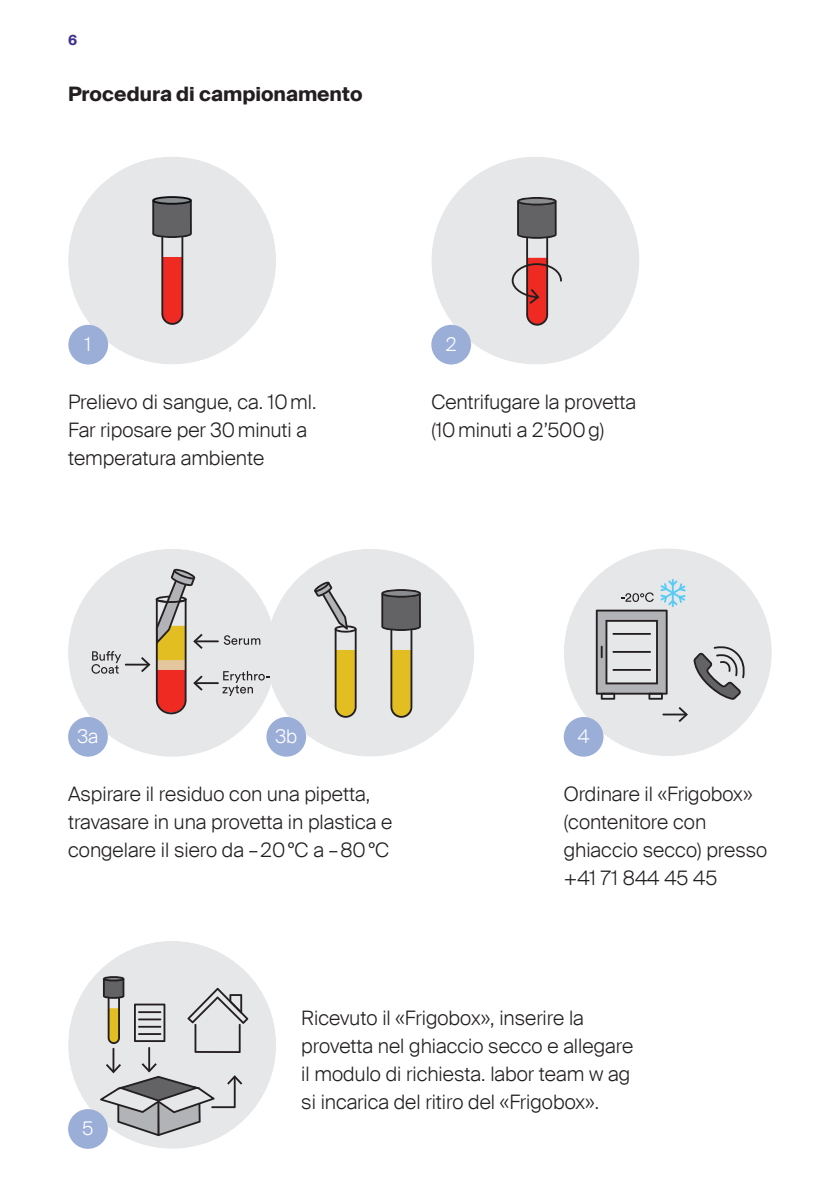
<style>
.page{position:relative;width:840px;height:1191px;background:#fff}
.page>*{position:absolute;margin:0;border:0;box-sizing:border-box;transform-origin:0 0}
.Fliesstext__10pt{font:300 20px/28px "Suisse Intl";color:#231f20}
.Fliesstext__10pt-2{font:700 20px "Suisse Intl";color:#231f20}
.t1{font:300 19px "Suisse Intl";color:#fff}
.t2{font:700 14px "Suisse Intl";color:#3f2f92}
</style>
<div class="page">
<div style="left:431px;top:157px;width:208px;height:207px;background:#e6e7e9;border-radius:50%"></div>
<svg style="left:511px;top:197px;width:50px;height:129px"></svg>
<div style="left:68px;top:157px;width:208px;height:207px;background:#e6e7e9;border-radius:50%"></div>
<div style="left:153px;top:197px;width:38px;height:7px;background:#8a8c8f;border-radius:50%"></div>
<div style="left:152px;top:196px;width:40px;height:9px;border:2px solid #0b0f11;border-radius:50%"></div>
<svg style="left:152px;top:201px;width:40px;height:124px"></svg>
<div style="left:431px;top:325px;width:40px;height:39px;background:#9baed8;border-radius:50%"></div>
<div style="left:68px;top:325px;width:40px;height:39px;background:#9baed8;border-radius:50%"></div>
<div style="left:266px;top:549px;width:208px;height:207px;background:#e6e7e9;border-radius:50%"></div>
<svg style="left:381px;top:589px;width:39px;height:129px"></svg>
<svg style="left:314px;top:581px;width:42px;height:137px"></svg>
<div style="left:266px;top:717px;width:40px;height:39px;background:#9baed8;border-radius:50%"></div>
<div style="left:68px;top:549px;width:208px;height:207px;background:#e6e7e9;border-radius:50%"></div>
<hr style="left:194px;top:640px;width:25px;height:2px;background:#231f20">
<hr style="left:194px;top:682px;width:25px;height:2px;background:#231f20">
<hr style="left:125px;top:663px;width:24px;height:2px;background:#231f20">
<svg style="left:141px;top:657px;width:9px;height:15px"></svg>
<svg style="left:156px;top:568px;width:46px;height:146px"></svg>
<svg style="left:223px;top:635px;width:37px;height:10px"></svg>
<svg style="left:91px;top:651px;width:30px;height:22px"></svg>
<svg style="left:222px;top:671px;width:47px;height:25px"></svg>
<div style="left:563px;top:548px;width:208px;height:208px;background:#e6e7e9;border-radius:50%"></div>
<hr style="left:662px;top:713px;width:24px;height:2px;background:#231f20">
<svg style="left:678px;top:707px;width:9px;height:15px"></svg>
<hr style="left:671px;top:579px;width:2px;height:28px;background:#56cbf5">
<svg style="left:595px;top:580px;width:90px;height:119px"></svg>
<svg style="left:693px;top:646px;width:52px;height:54px"></svg>
<div style="left:68px;top:717px;width:40px;height:39px;background:#9baed8;border-radius:50%"></div>
<div style="left:563px;top:717px;width:40px;height:39px;background:#9baed8;border-radius:50%"></div>
<div style="left:68px;top:941px;width:208px;height:207px;background:#e6e7e9;border-radius:50%"></div>
<hr style="left:112px;top:1047px;width:2px;height:25px;background:#231f20">
<hr style="left:148px;top:1047px;width:2px;height:24px;background:#231f20">
<div style="left:103px;top:976px;width:21px;height:5px;background:#231f20;border-radius:50%"></div>
<svg style="left:103px;top:978px;width:21px;height:66px"></svg>
<svg style="left:134px;top:1003px;width:31px;height:39px"></svg>
<hr style="left:138px;top:1011px;width:23px;height:2px;background:#231f20">
<hr style="left:138px;top:1018px;width:23px;height:2px;background:#231f20">
<hr style="left:138px;top:1025px;width:23px;height:2px;background:#231f20">
<hr style="left:138px;top:1033px;width:23px;height:2px;background:#231f20">
<svg style="left:100px;top:1063px;width:142px;height:73px"></svg>
<svg style="left:187px;top:987px;width:61px;height:66px"></svg>
<div style="left:68px;top:1109px;width:40px;height:39px;background:#9baed8;border-radius:50%"></div>
<p class="t2" style="left:68px;top:32px;width:11px">6</p>
<p class="Fliesstext__10pt-2" style="left:68px;top:82px;width:296px">Procedura di campionamento</p>
<p class="t1" style="left:85px;top:333px;width:8px">1</p>
<p class="t1" style="left:445px;top:333px;width:12px">2</p>
<p class="Fliesstext__10pt" style="left:68px;top:388px;width:249px">Prelievo di sangue, ca. 10ml.<br>Far riposare per 30minuti a temperatura ambiente</p>
<p class="Fliesstext__10pt" style="left:431px;top:388px;width:206px">Centrifugare la provetta</p>
<p class="Fliesstext__10pt" style="left:431px;top:416px;width:174px">(10minuti a 2’500g)</p>
<p class="t1" style="left:78px;top:725px;width:22px">3a</p>
<p class="t1" style="left:275px;top:725px;width:23px">3b</p>
<p class="t1" style="left:577px;top:725px;width:13px">4</p>
<p class="Fliesstext__10pt" style="left:68px;top:780px;width:325px">Aspirare il residuo con una pipetta, travasare in una provetta in plastica e congelare il siero da –20°C a –80°C</p>
<p class="Fliesstext__10pt" style="left:563px;top:780px;width:205px">Ordinare il «Frigobox» (contenitore con ghiaccio secco) presso +41 71 844 45 45</p>
<p class="t1" style="left:82px;top:1117px;width:13px">5</p>
<p class="Fliesstext__10pt" style="left:301px;top:1004px;width:333px">Ricevuto il «Frigobox», inserire la provetta nel ghiaccio secco e allegare il modulo di richiesta. labor team w ag si incarica del ritiro del «Frigobox».</p>
</div>
